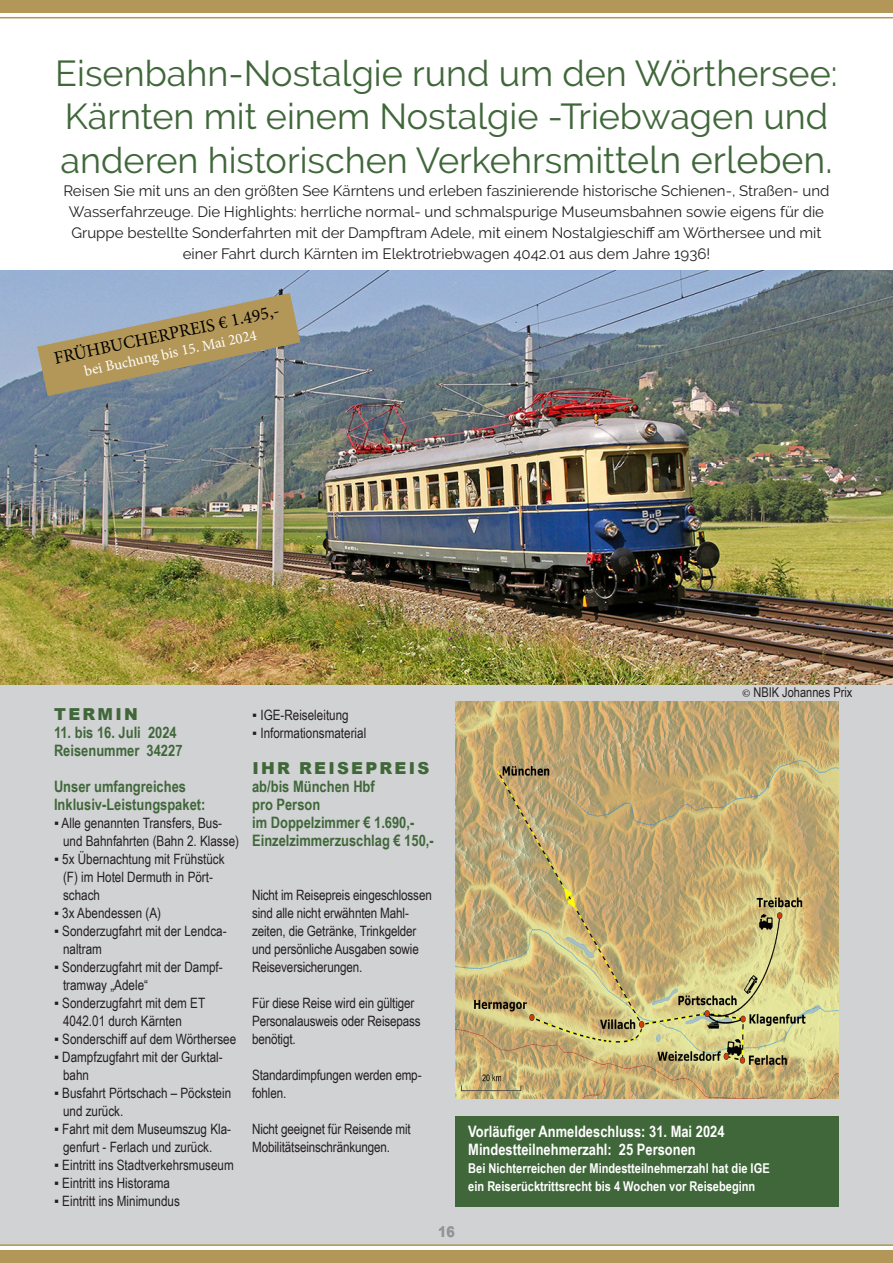
<style>
.page{position:relative;width:893px;height:1263px;background:#fff}
.page>*{position:absolute;margin:0;border:0;box-sizing:border-box;transform-origin:0 0}
._01_Headline_R{font:36px/43.5px "Raleway";color:#40673a}
.t1{font:18px "Minion Pro";color:#000}
._08_Kasten_Fließtext_R{font:900 16.5px "Arial";letter-spacing:.135em;color:#40673a}
._03_Termin_Reisepreis_R{font:900 16.5px "Arial";letter-spacing:.135em;color:#40673a}
._06_Inkl_Leistung_R{font:700 15.75px "Arial Narrow";color:#40673a}
._09_Anmeldeschluss_R{font:700 15.75px "Arial Narrow";color:#fff}
._04_Reisedatum_R{font:700 15.75px "Arial Narrow";color:#40673a}
._05_Reisenummer_R{font:700 15.75px "Arial Narrow";color:#40673a}
._02_Einleitung_R{font:15px/21px "Raleway";color:#231f20;text-align:center}
.t2{font:15px "Minion Pro";color:#fff}
.t3{font:700 15px "Arial";color:#939598}
._08_Kasten_Fließtext_R-2{font:14.25px/18px "Arial Narrow";color:#231f20}
._09_Anmeldeschluss_R-2{font:700 13.5px "Arial Narrow";color:#fff}
.t4{font:13.5px "Arial Narrow";color:#231f20}
.s1{font-size:37.5px}
.s2{font-family:"Minion Pro";font-size:12px}
</style>
<div class="page">
<div style="left:0;top:684px;width:893px;height:561px;background:#d1d2d4"></div>
<div style="left:455px;top:1116px;width:384px;height:90px;background:#40673a"></div>
<div style="left:0;top:0;width:893px;height:13px;background:#b39758"></div>
<hr style="left:0;top:17px;width:893px;height:1px;background:#b39758">
<hr style="left:0;top:1244px;width:893px;height:2px;background:#b39758">
<div style="left:0;top:1250px;width:893px;height:13px;background:#b39758"></div>
<img style="left:0;top:270px;width:893px;height:414px">
<svg style="left:37px;top:293px;width:263px;height:103px;background:#9c9988"></svg>
<img style="left:455px;top:702px;width:384px;height:396px">
<p class="_01_Headline_R" style="left:55px;top:51px;width:784px">Eisenbahn-Nostalgie rund um den Wörthersee:<br>Kärnten mit einem Nostalgie -Triebwagen und anderen historischen Verkehrsmit<span class="s1">teln erleben.</span></p>
<p class="_02_Einleitung_R" style="left:63px;top:181px;width:768px">Reisen Sie mit uns an den größten See Kärntens und erleben faszinierende historische Schienen-, Straßen- und Wasserfahrzeuge. Die Highlights: herrliche normal- und schmalspurige Museumsbahnen sowie eigens für die Gruppe bestellte Sonderfahrten mit der Dampftram Adele, mit einem Nostalgieschiff am Wörthersee und mit einer Fahrt durch Kärnten im Elektrotriebwagen 4042.01 aus dem Jahre 1936!</p>
<p class="t1" style="left:52px;top:346px;width:231px;rotate:-12deg">FRÜHBUCHERPREIS € 1.495,-</p>
<p class="t2" style="left:82px;top:361px;width:178px;rotate:-12deg">bei Buchung bis 15. Mai 2024</p>
<p class="_03_Termin_Reisepreis_R" style="left:54px;top:702px;width:85px">TERMIN</p>
<p class="_04_Reisedatum_R" style="left:54px;top:721px;width:124px">11. bis 16. Juli 2024</p>
<p class="_05_Reisenummer_R" style="left:54px;top:739px;width:130px">Reisenummer 34227</p>
<p class="_06_Inkl_Leistung_R" style="left:54px;top:775px;width:134px">Unser umfangreiches</p>
<p class="_06_Inkl_Leistung_R" style="left:54px;top:793px;width:153px">Inklusiv-Leistungspaket:</p>
<p class="_08_Kasten_Fließtext_R-2" style="left:63px;top:813px;width:178px;text-indent:-9px">▪ Alle genannten Transfers, Bus&shy;und Bahnfahrten (Bahn 2. Klasse)</p>
<p class="_08_Kasten_Fließtext_R-2" style="left:63px;top:849px;width:163px;text-indent:-9px">▪ 5x Übernachtung mit Frühstück (F) im Hotel Dermuth in Pört&shy;schach</p>
<p class="_08_Kasten_Fließtext_R-2" style="left:54px;top:903px;width:109px">▪ 3x Abendessen (A)</p>
<p class="_08_Kasten_Fließtext_R-2" style="left:63px;top:921px;width:165px;text-indent:-9px">▪ Sonderzugfahrt mit der Lendca&shy;naltram</p>
<p class="_08_Kasten_Fließtext_R-2" style="left:63px;top:957px;width:161px;text-indent:-9px">▪ Sonderzugfahrt mit der Dampf&shy;tramway „Adele“</p>
<p class="_08_Kasten_Fließtext_R-2" style="left:63px;top:993px;width:144px;text-indent:-9px">▪ Sonderzugfahrt mit dem ET<br>4042.01 durch Kärnten</p>
<p class="_08_Kasten_Fließtext_R-2" style="left:54px;top:1029px;width:184px">▪ Sonderschiff auf dem Wörthersee</p>
<p class="_08_Kasten_Fließtext_R-2" style="left:63px;top:1047px;width:161px;text-indent:-9px">▪ Dampfzugfahrt mit der Gurktal&shy;bahn</p>
<p class="_08_Kasten_Fließtext_R-2" style="left:63px;top:1083px;width:170px;text-indent:-9px">▪ Busfahrt Pörtschach – Pöckstein und zurück.</p>
<p class="_08_Kasten_Fließtext_R-2" style="left:63px;top:1119px;width:170px;text-indent:-9px">▪ Fahrt mit dem Museumszug Kla&shy;genfurt - Ferlach und zurück.</p>
<p class="_08_Kasten_Fließtext_R-2" style="left:54px;top:1155px;width:181px">▪ Eintritt ins Stadtverkehrsmuseum</p>
<p class="_08_Kasten_Fließtext_R-2" style="left:54px;top:1173px;width:118px">▪ Eintritt ins Historama</p>
<p class="_08_Kasten_Fließtext_R-2" style="left:54px;top:1191px;width:127px">▪ Eintritt ins Minimundus</p>
<p class="_08_Kasten_Fließtext_R-2" style="left:252px;top:705px;width:98px">▪ IGE-Reiseleitung</p>
<p class="_08_Kasten_Fließtext_R-2" style="left:252px;top:723px;width:116px">▪ Informationsmaterial</p>
<p class="_08_Kasten_Fließtext_R" style="left:252px;top:756px;width:178px">IHR REISEPREIS</p>
<p class="_06_Inkl_Leistung_R" style="left:252px;top:775px;width:124px">ab/bis München Hbf</p>
<p class="_06_Inkl_Leistung_R" style="left:252px;top:793px;width:70px">pro Person</p>
<p class="_06_Inkl_Leistung_R" style="left:252px;top:811px;width:164px">im Doppelzimmer € 1.690,-</p>
<p class="_06_Inkl_Leistung_R" style="left:252px;top:829px;width:183px">Einzelzimmerzuschlag € 150,-</p>
<p class="_08_Kasten_Fließtext_R-2" style="left:252px;top:885px;width:181px">Nicht im Reisepreis eingeschlossen sind alle nicht erwähnten Mahl&shy;zeiten, die Getränke, Trinkgelder und persönliche Ausgaben sowie<br>Reiseversicherungen.</p>
<p class="_08_Kasten_Fließtext_R-2" style="left:252px;top:993px;width:170px">Für diese Reise wird ein gültiger<br>Personalausweis oder Reisepass benötigt.</p>
<p class="_08_Kasten_Fließtext_R-2" style="left:252px;top:1065px;width:171px">Standardimpfungen werden emp&shy;fohlen.</p>
<p class="_08_Kasten_Fließtext_R-2" style="left:252px;top:1119px;width:160px">Nicht geeignet für Reisende mit<br>Mobilitätseinschränkungen.</p>
<p class="t3" style="left:438px;top:1221px;width:18px">16</p>
<p class="t4" style="left:742px;top:683px;width:112px"><span class="s2">©</span> NBIK Johannes Prix</p>
<p class="_09_Anmeldeschluss_R" style="left:468px;top:1120px;width:258px">Vorläufiger Anmeldeschluss: 31. Mai 2024</p>
<p class="_09_Anmeldeschluss_R" style="left:468px;top:1138px;width:229px">Mindestteilnehmerzahl: 25 Personen</p>
<p class="_09_Anmeldeschluss_R-2" style="left:468px;top:1158px;width:303px">Bei Nichterreichen der Mindestteilnehmerzahl hat die IGE</p>
<p class="_09_Anmeldeschluss_R-2" style="left:468px;top:1176px;width:289px">ein Reiserücktrittsrecht bis 4 Wochen vor Reisebeginn</p>
</div>
